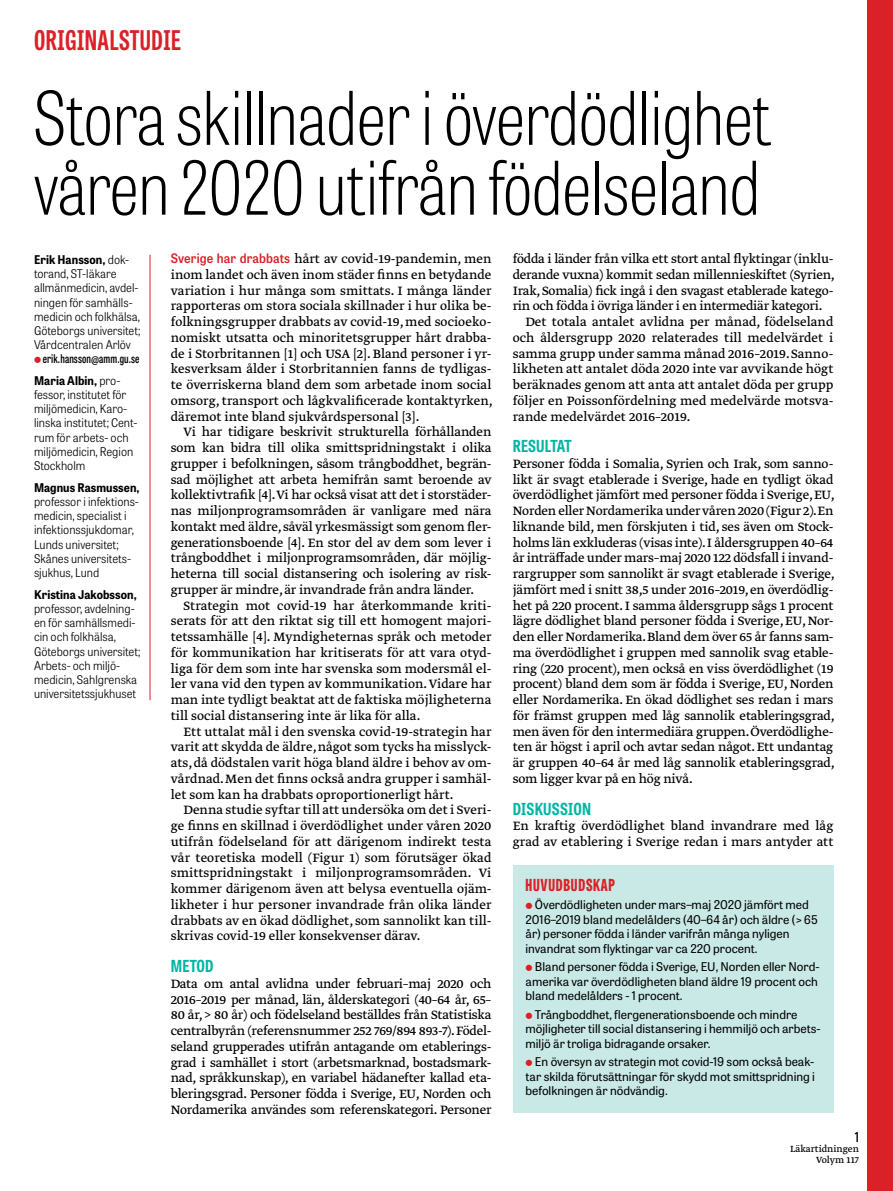
<style>
.page{position:relative;width:893px;height:1191px;background:#fff}
.page>*{position:absolute;margin:0;border:0;box-sizing:border-box;transform-origin:0 0}
.t1{font:100 73.5px/69.8px "Tablet Gothic Condensed";letter-spacing:-.005em;color:#000}
.t2{font:700 27px "Tablet Gothic Compressed";letter-spacing:.02em;color:#da2128}
.t3{font:700 16.5px "Tablet Gothic Condensed";letter-spacing:.01em;color:#00b5a5}
.t4{font:800 16.5px "Tablet Gothic Compressed";letter-spacing:.045em;color:#da2128}
.t5{font:14.25px/15.8px "Greta Text Pro Regular Min";color:#000;text-align:justify}
.t6{font:14.25px "Greta Text Pro Regular Min";letter-spacing:-.02em;color:#000}
.t7{font:600 13.5px "Tablet Gothic Condensed";color:#000}
.t8{font:12px/14.4px "Tablet Gothic";color:#000}
.t9{font:300 12px/14.2px "Tablet Gothic Narrow";color:#000}
.t10{font:700 12px "Tablet Gothic Narrow";letter-spacing:.005em;color:#000}
.t11{font:600 12px "Tablet Gothic Compressed";letter-spacing:.01em;color:#000}
.t12{font:10.5px/10.5px "Greta Text Pro";color:#000;text-align:right}
.s1{font-weight:700}
.s2{font-family:"Tablet Gothic Narrow";font-weight:600;font-size:13.05px;color:#da2128}
</style>
<div class="page">
<div style="left:867px;top:0;width:26px;height:1191px;background:#da2128"></div>
<hr style="left:150px;top:255px;width:1px;height:445px;background:#da2128">
<div style="left:513px;top:865px;width:320px;height:248px;background:#c9e9e6"></div>
<h2 class="t2" style="left:34px;top:22px;width:148px">ORIGINALSTUDIE</h2>
<h1 class="t1" style="left:34px;top:81px;width:739px">Stora skillnader i överdödlighet våren 2020 utifrån födelseland</h1>
<p class="t9" style="left:34px;top:252px;width:108px"><span class="s1">Erik Hansson,</span> dok&shy;torand, ST-läkare allmänmedicin, avdel&shy;ningen för samhälls&shy;medicin och folkhälsa,<br>Göteborgs universitet;<br>Vårdcentralen Arlöv</p>
<p class="t11" style="left:43px;top:350px;width:98px">erik.hansson@amm.gu.se</p>
<p class="t9" style="left:34px;top:372px;width:104px"><span class="s1">Maria Albin,</span> pro&shy;fessor, institutet för miljömedicin, Karo&shy;linska institutet; Cent&shy;rum för arbets- och miljömedicin, Region<br>Stockholm</p>
<p class="t10" style="left:34px;top:479px;width:107px">Magnus Rasmussen,</p>
<p class="t9" style="left:34px;top:494px;width:106px">professor i infektions&shy;medicin, specialist i infektionssjukdomar,<br>Lunds universitet;<br>Skånes universitets&shy;sjukhus, Lund</p>
<p class="t10" style="left:34px;top:586px;width:104px">Kristina Jakobsson,</p>
<p class="t9" style="left:34px;top:601px;width:108px">professor, avdelning&shy;en för samhällsmedi&shy;cin och folkhälsa,<br>Göteborgs universitet;<br>Arbets- och miljö&shy;medicin, Sahlgrenska universitetssjukhuset</p>
<p class="t6" style="left:513px;top:250px;width:322px">födda i länder från vilka ett stort antal flyktingar (inklu-</p>
<p class="t6" style="left:513px;top:266px;width:324px">derande vuxna) kommit sedan millennieskiftet (Syrien,</p>
<p class="t6" style="left:513px;top:282px;width:322px">Irak, Somalia) fick ingå i den svagast etablerade katego-</p>
<p class="t6" style="left:513px;top:297px;width:311px">rin och födda i övriga länder i en intermediär kategori.</p>
<p class="t5" style="left:525px;top:314px;width:309px">Det totala antalet avlidna per månad, födelseland</p>
<p class="t5" style="left:513px;top:330px;width:322px">och åldersgrupp 2020 relaterades till medelvärdet i</p>
<p class="t5" style="left:513px;top:346px;width:322px">samma grupp under samma månad 2016–2019. Sanno-</p>
<p class="t5" style="left:513px;top:362px;width:322px">likheten att antalet döda 2020 inte var avvikande högt</p>
<p class="t5" style="left:513px;top:377px;width:322px">beräknades genom att anta att antalet döda per grupp</p>
<p class="t5" style="left:513px;top:393px;width:322px">följer en Poissonfördelning med medelvärde motsva-</p>
<p class="t5" style="left:513px;top:409px;width:179px">rande medelvärdet 2016–2019.</p>
<p class="t3" style="left:513px;top:435px;width:60px">RESULTAT</p>
<p class="t5" style="left:513px;top:456px;width:324px">Personer födda i Somalia, Syrien och Irak, som sanno&shy;likt är svagt etablerade i Sverige, hade en tydligt ökad överdödlighet jämfört med personer födda i Sverige, EU, Norden eller Nordamerika under våren 2020 (Figur 2).En liknande bild, men förskjuten i tid, ses även om Stock&shy;holms län exkluderas (visas inte). I åldersgruppen 40–64 år inträffade under mars–maj 2020 122 dödsfall i invand&shy;rargrupper som sannolikt är svagt etablerade i Sverige, jämfört med i snitt 38,5 under 2016–2019, en överdödlig&shy;het på 220 procent. I samma åldersgrupp sågs 1 procent lägre dödlighet bland personer födda i Sverige, EU, Nor&shy;den eller Nordamerika. Bland dem över 65 år fanns sam&shy;ma överdödlighet i gruppen med sannolik svag etable&shy;ring (220 procent), men också en viss överdödlighet (19 procent) bland dem som är födda i Sverige, EU, Norden eller Nordamerika. En ökad dödlighet ses redan i mars för främst gruppen med låg sannolik etableringsgrad, men även för den intermediära gruppen. Överdödlighe&shy;ten är högst i april och avtar sedan något. Ett undantag är gruppen 40–64 år med låg sannolik etableringsgrad, som ligger kvar på en hög nivå.</p>
<p class="t3" style="left:513px;top:797px;width:80px">DISKUSSION</p>
<p class="t5" style="left:513px;top:818px;width:322px">En kraftig överdödlighet bland invandrare med låg grad av etablering i Sverige redan i mars antyder att</p>
<p class="t4" style="left:525px;top:873px;width:91px">HUVUDBUDSKAP</p>
<p class="t8" style="left:525px;top:897px;width:294px;text-indent:9px">Överdödligheten under mars–maj 2020 jämfört med 2016–2019 bland medelålders (40–64 år) och äldre (&gt; 65 år) personer födda i länder varifrån många nyligen invandrat som flyktingar var ca 220 procent.</p>
<p class="t8" style="left:525px;top:959px;width:296px;text-indent:9px">Bland personer födda i Sverige, EU, Norden eller Nord&shy;amerika var överdödligheten bland äldre 19 procent och bland medelålders - 1 procent.</p>
<p class="t8" style="left:525px;top:1006px;width:297px;text-indent:9px">Trångboddhet, flergenerationsboende och mindre möjligheter till social distansering i hemmiljö och arbets&shy;miljö är troliga bidragande orsaker.</p>
<p class="t8" style="left:525px;top:1054px;width:291px;text-align:justify;text-indent:9px">En översyn av strategin mot covid-19 som också beak&shy;tar skilda förutsättningar för skydd mot smittspridning i befolkningen är nödvändig.</p>
<p class="t5" style="left:171px;top:251px;width:324px"><span class="s2">Sverige har drabbats</span> hårt av covid-19-pandemin, men inom landet och även inom städer finns en betydande variation i hur många som smittats. I många länder rapporteras om stora sociala skillnader i hur olika be&shy;folkningsgrupper drabbats av covid-19, med socioeko&shy;nomiskt utsatta och minoritetsgrupper hårt drabba&shy;de i Storbritannen [1] och USA [2]. Bland personer i yr&shy;kesverksam ålder i Storbritannien fanns de tydligas&shy;te överriskerna bland dem som arbetade inom social omsorg, transport och lågkvalificerade kontaktyrken, däremot inte bland sjukvårdspersonal [3].</p>
<p class="t5" style="left:171px;top:425px;width:322px;text-indent:13px">Vi har tidigare beskrivit strukturella förhållanden som kan bidra till olika smittspridningstakt i olika grupper i befolkningen, såsom trångboddhet, begrän&shy;sad möjlighet att arbeta hemifrån samt beroende av kollektivtrafik [4].Vi har också visat att det i storstäder&shy;nas miljonprogramsområden är vanligare med nära kontakt med äldre, såväl yrkesmässigt som genom fler&shy;generationsboende [4]. En stor del av dem som lever i trångboddhet i miljonprogramsområden, där möjlig&shy;heterna till social distansering och isolering av risk&shy;grupper är mindre, är invandrade från andra länder.</p>
<p class="t5" style="left:171px;top:598px;width:322px;text-indent:13px">Strategin mot covid-19 har återkommande kriti&shy;serats för att den riktat sig till ett homogent majori&shy;tetssamhälle [4]. Myndigheternas språk och metoder för kommunikation har kritiserats för att vara otyd&shy;liga för dem som inte har svenska som modersmål el&shy;ler vana vid den typen av kommunikation. Vidare har man inte tydligt beaktat att de faktiska möjligheterna till social distansering inte är lika för alla.</p>
<p class="t5" style="left:171px;top:724px;width:322px;text-indent:13px">Ett uttalat mål i den svenska covid-19-strategin har varit att skydda de äldre, något som tycks ha misslyck&shy;ats, då dödstalen varit höga bland äldre i behov av om&shy;vårdnad. Men det finns också andra grupper i samhäl&shy;let som kan ha drabbats oproportionerligt hårt.</p>
<p class="t5" style="left:171px;top:803px;width:322px;text-indent:13px">Denna studie syftar till att undersöka om det i Sveri&shy;ge finns en skillnad i överdödlighet under våren 2020 utifrån födelseland för att därigenom indirekt testa vår teoretiska modell (Figur 1) som förutsäger ökad smittspridningstakt i miljonprogramsområden. Vi kommer därigenom även att belysa eventuella ojäm&shy;likheter i hur personer invandrade från olika länder drabbats av en ökad dödlighet, som sannolikt kan till&shy;skrivas covid-19 eller konsekvenser därav.</p>
<p class="t3" style="left:171px;top:954px;width:44px">METOD</p>
<p class="t5" style="left:171px;top:976px;width:322px">Data om antal avlidna under februari–maj 2020 och 2016–2019 per månad, län, ålderskategori (40–64 år, 65– 80 år, &gt; 80 år) och födelseland beställdes från Statistiska centralbyrån (referensnummer 252 769/894 893-7). Födel&shy;seland grupperades utifrån antagande om etablerings&shy;grad i samhället i stort (arbetsmarknad, bostadsmark&shy;nad, språkkunskap), en variabel hädanefter kallad eta&shy;bleringsgrad. Personer födda i Sverige, EU, Norden och Nordamerika användes som referenskategori. Personer</p>
<p class="t7" style="left:855px;top:1127px;width:6px">1</p>
<p class="t12" style="left:790px;top:1144px;width:70px">Läkartidningen<br>Volym 117</p>
</div>
